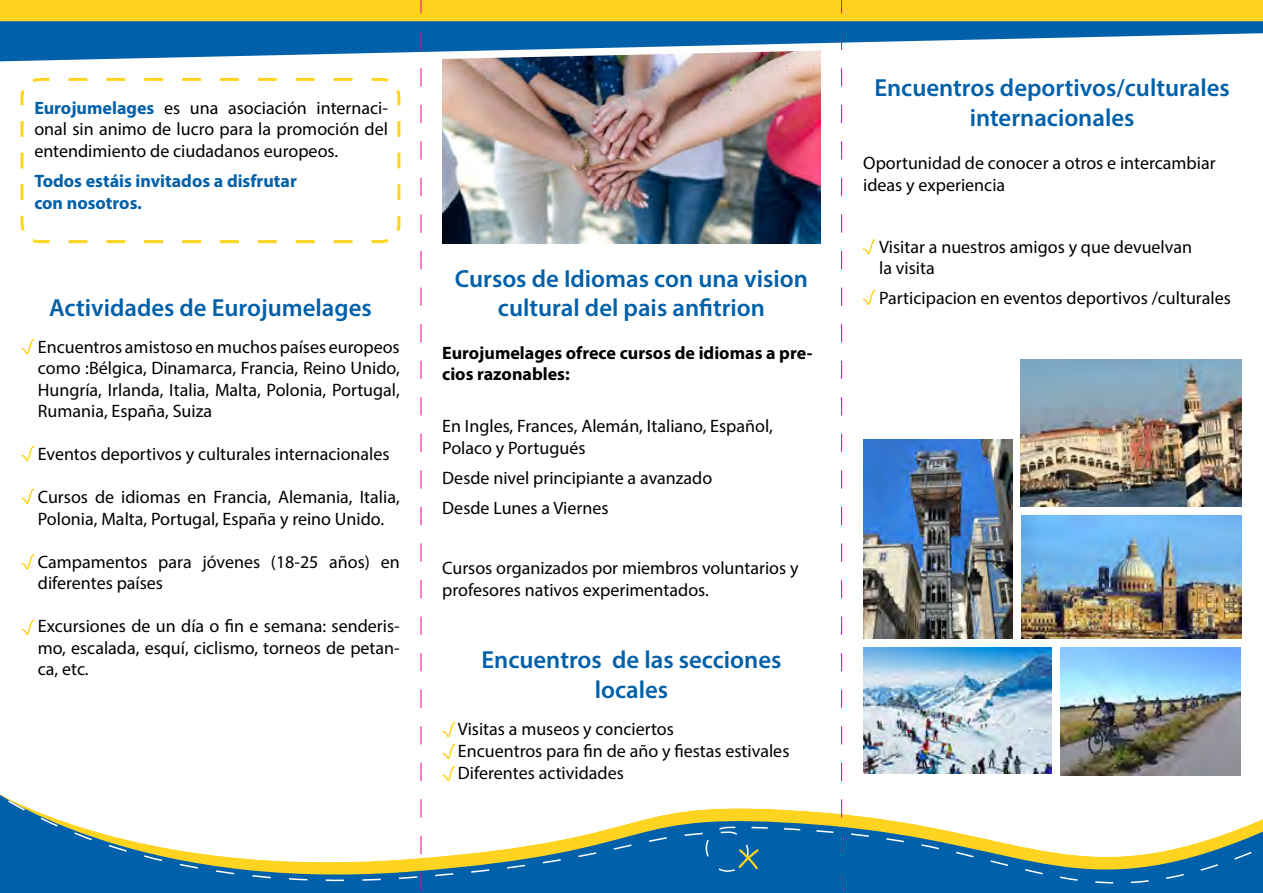
<style>
.page{position:relative;width:1263px;height:893px;background:#fff}
.page>*{position:absolute;margin:0;border:0;box-sizing:border-box;transform-origin:0 0}
.t1{font:600 24.75px/29.7px "Myriad Pro";color:#0060a9;text-align:center}
.t2{font:18px/21.6px "Myriad Pro";color:#000}
.t3{font:700 18px/21.6px "Myriad Pro";color:#000}
.t4{font:700 18px/21.6px "Myriad Pro";color:#0060a9}
.s1{font-weight:700;color:#0060a9}
</style>
<div class="page">
<div style="left:0;top:0;width:1263px;height:29px;background:#ffd420"></div>
<svg style="left:0;top:21px;width:434px;height:8px;background:#0863a4"></svg>
<svg style="left:0;top:29px;width:434px;height:44px"></svg>
<svg style="left:21px;top:619px;width:14px;height:17px"></svg>
<svg style="left:21px;top:554px;width:14px;height:16px"></svg>
<svg style="left:21px;top:488px;width:14px;height:17px"></svg>
<svg style="left:21px;top:445px;width:14px;height:17px"></svg>
<svg style="left:21px;top:339px;width:14px;height:16px"></svg>
<svg style="left:20px;top:77px;width:381px;height:167px"></svg>
<svg style="left:0;top:775px;width:434px;height:118px"></svg>
<svg style="left:421px;top:0;width:1px;height:893px"></svg>
<img style="left:434px;top:0;width:829px;height:893px">
<p class="t2" style="left:34px;top:97px;width:355px;text-align:justify"><span class="s1">Eurojumelages</span> es una asociación internaci&shy;onal sin animo de lucro para la promoción del entendimiento de ciudadanos europeos.</p>
<p class="t4" style="left:34px;top:170px;width:264px">Todos estáis invitados a disfrutar con nosotros.</p>
<h1 class="t1" style="left:49px;top:292px;width:324px">Actividades de Eurojumelages</h1>
<p class="t2" style="left:38px;top:335px;width:363px;text-align:justify">Encuentros amistoso en muchos países europeos como :Bélgica, Dinamarca, Francia, Reino Unido, Hungría, Irlanda, Italia, Malta, Polonia, Portugal, Rumania, España, Suiza</p>
<p class="t2" style="left:38px;top:443px;width:353px">Eventos deportivos y culturales internacionales</p>
<p class="t2" style="left:38px;top:486px;width:363px">Cursos de idiomas en Francia, Alemania, Italia,<br>Polonia, Malta, Portugal, España y reino Unido.</p>
<p class="t2" style="left:38px;top:550px;width:363px">Campamentos para jóvenes (18-25 años) en diferentes países</p>
<p class="t2" style="left:38px;top:615px;width:363px;text-align:justify">Excursiones de un día o fin e semana: senderis&shy;mo, escalada, esquí, ciclismo, torneos de petan&shy;ca, etc.</p>
<h1 class="t1" style="left:455px;top:263px;width:355px">Cursos de Idiomas con una vision cultural del pais anfitrion</h1>
<p class="t3" style="left:442px;top:341px;width:372px">Eurojumelages ofrece cursos de idiomas a pre&shy;cios razonables:</p>
<p class="t2" style="left:442px;top:415px;width:332px">En Ingles, Frances, Alemán, Italiano, Español,<br>Polaco y Portugués</p>
<p class="t2" style="left:442px;top:462px;width:272px;line-height:30.2px">Desde nivel principiante a avanzado<br>Desde Lunes a Viernes</p>
<p class="t2" style="left:442px;top:557px;width:358px">Cursos organizados por miembros voluntarios y profesores nativos experimentados.</p>
<h1 class="t1" style="left:481px;top:644px;width:301px">Encuentros de las secciones locales</h1>
<p class="t2" style="left:458px;top:718px;width:333px">Visitas a museos y conciertos<br>Encuentros para fin de año y fiestas estivales<br>Diferentes actividades</p>
<h1 class="t1" style="left:874px;top:72px;width:357px">Encuentros deportivos/culturales internacionales</h1>
<p class="t2" style="left:863px;top:152px;width:354px">Oportunidad de conocer a otros e intercambiar ideas y experiencia</p>
<p class="t2" style="left:879px;top:236px;width:314px">Visitar a nuestros amigos y que devuelvan la visita</p>
<p class="t2" style="left:879px;top:287px;width:353px">Participacion en eventos deportivos /culturales</p>
</div>
